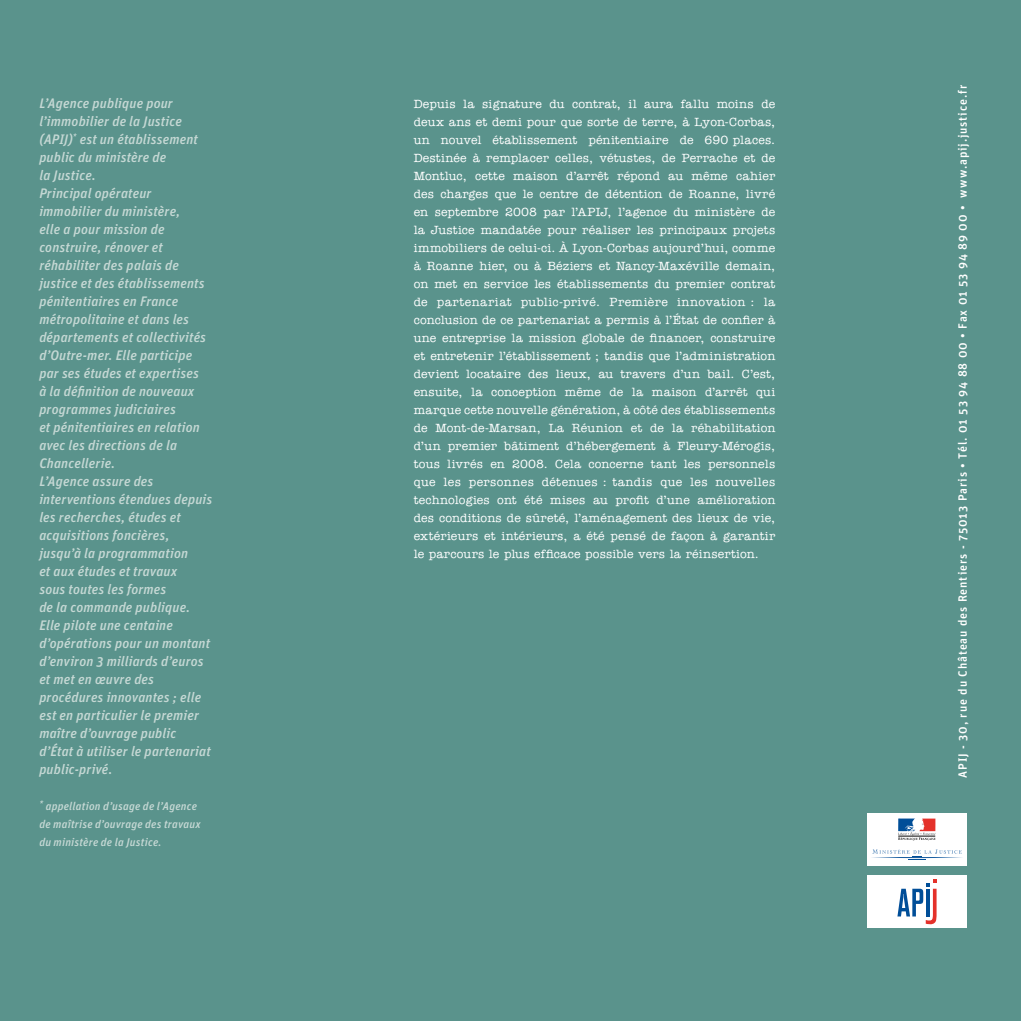
<style>
.page{position:relative;width:1021px;height:1021px;background:#fff}
.page>*{position:absolute;margin:0;border:0;box-sizing:border-box;transform-origin:0 0}
.t1{font:italic 500 13.8px/18px "Unit";letter-spacing:.01em;color:#c5d8d4}
.t2{font:500 12px/18px "American Typewriter";letter-spacing:.015em;color:#fff;text-align:justify}
.t3{font:500 12px "Unit";letter-spacing:.075em;color:#fff}
.t4{font:italic 500 11.25px/18px "Unit";letter-spacing:.02em;color:#c5d8d4}
</style>
<div class="page">
<div style="left:0;top:0;width:1020px;height:1020px;background:#5a938c"></div>
<div style="left:867px;top:812px;width:99px;height:53px;background:#fff"></div>
<svg style="left:898px;top:818px;width:37px;height:22px"></svg>
<svg style="left:872px;top:849px;width:90px;height:10px"></svg>
<div style="left:867px;top:875px;width:99px;height:53px;background:#fff"></div>
<svg style="left:897px;top:879px;width:39px;height:45px"></svg>
<p class="t1" style="left:39px;top:94px;width:174px">L’Agence publique pour l’immobilier de la Justice (APIJ)<sup>*</sup> est un établissement public du ministère de<br>la Justice.<br>Principal opérateur immobilier du ministère,<br>elle a pour mission de construire, rénover et réhabiliter des palais de justice et des établissements pénitentiaires en France métropolitaine et dans les départements et collectivités d’Outre-mer. Elle participe par ses études et expertises<br>à la définition de nouveaux programmes judiciaires<br>et pénitentiaires en relation avec les directions de la<br>Chancellerie.<br>L’Agence assure des interventions étendues depuis les recherches, études et acquisitions foncières, jusqu’à la programmation<br>et aux études et travaux<br>sous toutes les formes<br>de la commande publique.<br>Elle pilote une centaine d’opérations pour un montant d’environ 3 milliards d’euros et met en œuvre des procédures innovantes ; elle est en particulier le premier maître d’ouvrage public d’État à utiliser le partenariat public-privé.</p>
<p class="t4" style="left:39px;top:797px;width:163px"><sup>*</sup> appellation d’usage de l’Agence de maîtrise d’ouvrage des travaux du ministère de la Justice.</p>
<p class="t2" style="left:414px;top:95px;width:363px">Depuis la signature du contrat, il aura fallu moins de deux ans et demi pour que sorte de terre, à Lyon-Corbas, un nouvel établissement péni-ten-tiaire de 690 places.<br>Destinée à remplacer celles, vétustes, de Perrache et de Montluc, cette maison d’arrêt répond au même cahier des charges que le centre de détention de Roanne, livré en septembre 2008 par l’APIJ, l’agence du ministère de la Justice mandatée pour réaliser les principaux projets immobiliers de celui-ci. À Lyon-Corbas aujourd’hui, comme à Roanne hier, ou à Béziers et Nancy-Maxéville demain, on met en service les établissements du premier contrat de partenariat public-privé. Première innovation : la conclusion de ce partenariat a permis à l’État de confier à une entreprise la mission globale de financer, construire et entretenir l’établissement ; tandis que l’administration devient locataire des lieux, au travers d’un bail. C’est, ensuite, la conception même de la maison d’arrêt qui marque cette nouvelle génération, à côté des établissements de Mont-de-Marsan, La Réunion et de la réhabilitation d’un premier bâtiment d’hébergement à Fleury-Mérogis, tous livrés en 2008. Cela concerne tant les personnels que les personnes détenues : tandis que les nouvelles technologies ont été mises au profit d’une amélioration des conditions de sûreté, l’aménagement des lieux de vie, extérieurs et intérieurs, a été pensé de façon à garantir le parcours le plus efficace possible vers la réinsertion.</p>
<p class="t3" style="left:955px;top:777px;width:694px;rotate:-90deg">APIJ - 30, rue du Château des Rentiers - 75013 Paris • Tél. 01 53 94 88 00 • Fax 01 53 94 89 00 • www.apij.justice.fr</p>
</div>
